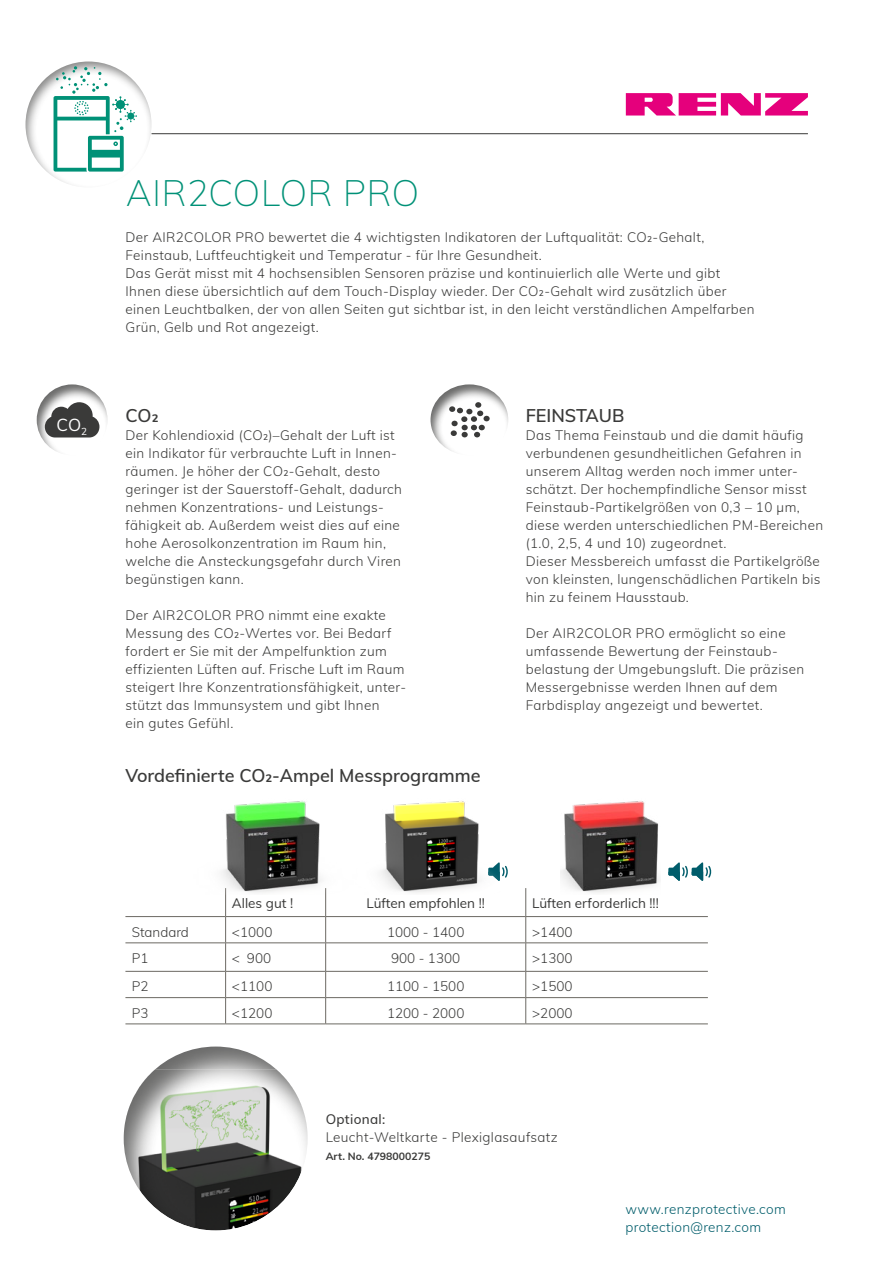
<style>
.page{position:relative;width:893px;height:1263px;background:#fff}
.page>*{position:absolute;margin:0;border:0;box-sizing:border-box;transform-origin:0 0}
.t1{font:200 36px "Mulish";letter-spacing:.015em;color:#009177}
.t2{font:600 18px "Mulish";color:#3a3a39}
.t3{font:17.1px "Mulish";color:#fff}
.t4{font:300 13.5px/18px "Mulish";letter-spacing:.025em;color:#3a3a39}
.t5{font:13.5px "Mulish";color:#3a3a39}
.t6{font:300 13.5px/18px "Mulish";letter-spacing:.025em;color:#005d6b}
.t7{font:300 13.5px "Mulish";color:#3a3a39}
.t8{font:500 13.5px "Mulish";letter-spacing:.025em;color:#3a3a39}
.t9{font:700 10.5px "Mulish";color:#3a3a39}
</style>
<div class="page">
<div style="left:24px;top:374px;width:97px;height:82px;background:#3a3a39;opacity:.75"></div>
<svg style="left:45px;top:402px;width:54px;height:35px"></svg>
<div style="left:418px;top:374px;width:105px;height:82px;background:#3a3a39;opacity:.75"></div>
<svg style="left:449px;top:402px;width:41px;height:35px"></svg>
<hr style="left:125px;top:942px;width:101px;height:1px;background:#6c6963">
<hr style="left:226px;top:942px;width:100px;height:1px;background:#6c6963">
<hr style="left:326px;top:942px;width:200px;height:1px;background:#6c6963">
<hr style="left:526px;top:942px;width:182px;height:1px;background:#6c6963">
<hr style="left:125px;top:971px;width:101px;height:1px;background:#6c6963">
<hr style="left:226px;top:971px;width:100px;height:1px;background:#6c6963">
<hr style="left:326px;top:971px;width:200px;height:1px;background:#6c6963">
<hr style="left:526px;top:971px;width:182px;height:1px;background:#6c6963">
<hr style="left:125px;top:997px;width:101px;height:1px;background:#6c6963">
<hr style="left:226px;top:997px;width:100px;height:1px;background:#6c6963">
<svg style="left:225px;top:895px;width:1px;height:128px"></svg>
<hr style="left:326px;top:997px;width:200px;height:1px;background:#6c6963">
<svg style="left:325px;top:895px;width:1px;height:128px"></svg>
<hr style="left:526px;top:997px;width:182px;height:1px;background:#6c6963">
<svg style="left:525px;top:888px;width:1px;height:135px"></svg>
<hr style="left:125px;top:1023px;width:101px;height:1px;background:#6c6963">
<hr style="left:226px;top:1023px;width:100px;height:1px;background:#6c6963">
<hr style="left:326px;top:1023px;width:200px;height:1px;background:#6c6963">
<hr style="left:526px;top:1023px;width:182px;height:1px;background:#6c6963">
<hr style="left:125px;top:916px;width:101px;height:1px;background:#6c6963">
<hr style="left:226px;top:916px;width:100px;height:1px;background:#6c6963">
<hr style="left:326px;top:916px;width:200px;height:1px;background:#6c6963">
<hr style="left:526px;top:916px;width:182px;height:1px;background:#6c6963">
<svg style="left:668px;top:862px;width:44px;height:19px"></svg>
<img style="left:221px;top:801px;width:97px;height:94px">
<svg style="left:502px;top:865px;width:6px;height:13px"></svg>
<img style="left:318px;top:801px;width:182px;height:94px">
<img style="left:561px;top:801px;width:99px;height:92px">
<hr style="left:152px;top:133px;width:656px;height:1px;background:#3a3a39">
<svg style="left:626px;top:93px;width:182px;height:23px"></svg>
<div style="left:12px;top:52px;width:152px;height:138px;background:#3a3a39;opacity:.6"></div>
<svg style="left:54px;top:66px;width:83px;height:106px"></svg>
<div style="left:111px;top:1035px;width:210px;height:196px;background:#3a3a39;opacity:.75"></div>
<p class="t3" style="left:57px;top:412px;width:32px">CO<sub>2</sub></p>
<h1 class="t1" style="left:126px;top:167px;width:295px">AIR2COLOR PRO</h1>
<p class="t4" style="left:126px;top:227px;width:631px">Der AIR2COLOR PRO bewertet die 4 wichtigsten Indikatoren der Luftqualität: CO₂-Gehalt, Feinstaub, Luftfeuchtigkeit und Temperatur - für Ihre Gesundheit.<br>Das Gerät misst mit 4 hochsensiblen Sensoren präzise und kontinuierlich alle Werte und gibt Ihnen diese übersichtlich auf dem Touch-Display wieder. Der CO₂-Gehalt wird zusätzlich über einen Leuchtbalken, der von allen Seiten gut sichtbar ist, in den leicht verständlichen Ampelfarben Grün, Gelb und Rot angezeigt.</p>
<h2 class="t2" style="left:126px;top:402px;width:34px">CO₂</h2>
<p class="t4" style="left:126px;top:425px;width:278px">Der Kohlendioxid (CO₂)–Gehalt der Luft ist ein Indikator für verbrauchte Luft in Innen&shy;räumen. Je höher der CO₂-Gehalt, desto geringer ist der Sauerstoff-Gehalt, dadurch nehmen Konzentrations- und Leistungs&shy;fähigkeit ab. Außerdem weist dies auf eine hohe Aerosolkonzentration im Raum hin, welche die Ansteckungsgefahr durch Viren begünstigen kann.</p>
<p class="t4" style="left:126px;top:605px;width:282px">Der AIR2COLOR PRO nimmt eine exakte Messung des CO₂-Wertes vor. Bei Bedarf fordert er Sie mit der Ampelfunktion zum effizienten Lüften auf. Frische Luft im Raum steigert Ihre Konzentrationsfähigkeit, unter&shy;stützt das Immunsystem und gibt Ihnen<br>ein gutes Gefühl.</p>
<h2 class="t2" style="left:125px;top:762px;width:357px">Vordefinierte CO₂-Ampel Messprogramme</h2>
<h2 class="t2" style="left:526px;top:402px;width:100px">FEINSTAUB</h2>
<p class="t4" style="left:526px;top:425px;width:299px">Das Thema Feinstaub und die damit häufig verbundenen gesundheitlichen Gefahren in unserem Alltag werden noch immer unter&shy;schätzt. Der hochempfindliche Sensor misst Feinstaub-Partikelgrößen von 0,3 – 10 µm, diese werden unterschiedlichen PM-Bereichen (1.0, 2,5, 4 und 10) zugeordnet.<br>Dieser Messbereich umfasst die Partikelgröße von kleinsten, lungenschädlichen Partikeln bis hin zu feinem Hausstaub.</p>
<p class="t4" style="left:526px;top:623px;width:280px">Der AIR2COLOR PRO ermöglicht so eine umfassende Bewertung der Feinstaub&shy;belastung der Umgebungsluft. Die präzisen Messergebnisse werden Ihnen auf dem Farbdisplay angezeigt und bewertet.</p>
<p class="t5" style="left:232px;top:893px;width:63px">Alles gut !</p>
<p class="t5" style="left:367px;top:893px;width:120px">Lüften empfohlen !!</p>
<p class="t5" style="left:532px;top:893px;width:128px">Lüften erforderlich !!!</p>
<p class="t7" style="left:132px;top:922px;width:59px">Standard</p>
<p class="t4" style="left:232px;top:922px;width:42px">&lt;1000</p>
<p class="t7" style="left:387px;top:922px;width:79px">1000 - 1400</p>
<p class="t4" style="left:532px;top:922px;width:42px">&gt;1400</p>
<p class="t4" style="left:132px;top:948px;width:18px">P1</p>
<p class="t4" style="left:232px;top:948px;width:41px">&lt; 900</p>
<p class="t4" style="left:391px;top:948px;width:71px">900 - 1300</p>
<p class="t4" style="left:532px;top:948px;width:42px">&gt;1300</p>
<p class="t4" style="left:132px;top:977px;width:18px">P2</p>
<p class="t4" style="left:232px;top:977px;width:42px">&lt;1100</p>
<p class="t7" style="left:387px;top:976px;width:79px">1100 - 1500</p>
<p class="t4" style="left:532px;top:977px;width:42px">&gt;1500</p>
<p class="t4" style="left:132px;top:1003px;width:18px">P3</p>
<p class="t4" style="left:232px;top:1003px;width:42px">&lt;1200</p>
<p class="t7" style="left:387px;top:1003px;width:79px">1200 - 2000</p>
<p class="t4" style="left:532px;top:1003px;width:42px">&gt;2000</p>
<p class="t8" style="left:326px;top:1109px;width:61px">Optional:</p>
<p class="t4" style="left:326px;top:1127px;width:234px">Leucht-Weltkarte - Plexiglasaufsatz</p>
<p class="t9" style="left:326px;top:1148px;width:106px">Art. No. 4798000275</p>
<p class="t6" style="left:625px;top:1199px;width:162px">www.renzprotective.com protection@renz.com</p>
</div>
